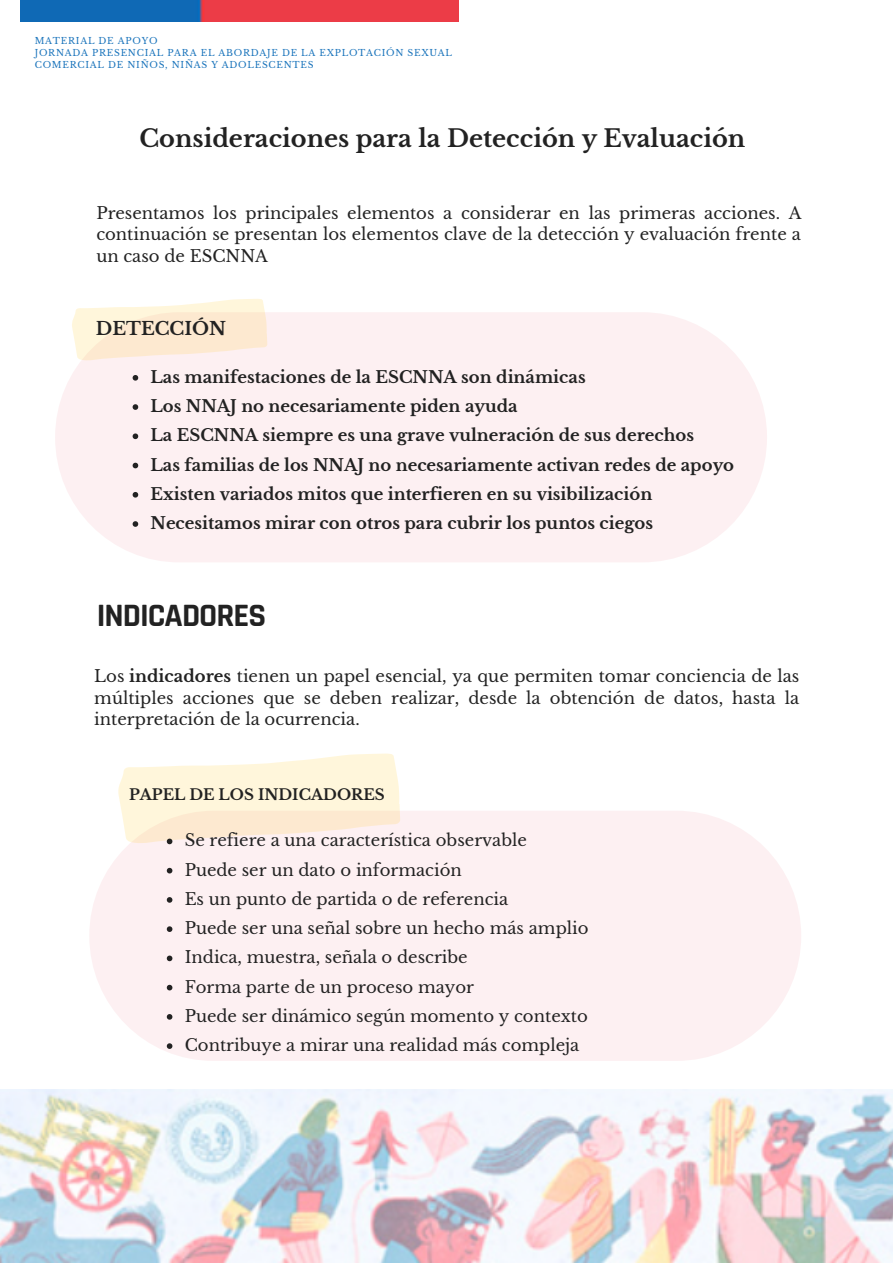
<style>
.page{position:relative;width:893px;height:1264px;background:#fff}
.page>*{position:absolute;margin:0;border:0;box-sizing:border-box;transform-origin:0 0}
.t1{font:700 33px "Rajdhani";letter-spacing:-.03em;color:#222}
.t2{font:700 24px "Libre Baskerville";color:#222}
.t3{font:700 18px "Libre Baskerville";color:#222}
.t4{font:16.5px/29.2px "Libre Baskerville";color:#222;text-align:justify}
.t5{font:700 16.5px/29.2px "Libre Baskerville";color:#222}
.t6{font:700 15px "Libre Baskerville";color:#222}
.t7{font:9px/12px "Libre Baskerville";letter-spacing:.08em;color:#1c75bc}
.s1{font-weight:700}
</style>
<div class="page">
<img style="left:0;top:1089px;width:892px;height:173px">
<img style="left:21px;top:0;width:437px;height:21px">
<div style="left:55px;top:312px;width:712px;height:250px;background:#fdf0f2"></div>
<svg style="left:72px;top:299px;width:195px;height:61px"></svg>
<svg style="left:133px;top:375px;width:5px;height:5px"></svg>
<svg style="left:133px;top:404px;width:5px;height:6px"></svg>
<svg style="left:133px;top:433px;width:5px;height:6px"></svg>
<svg style="left:133px;top:462px;width:5px;height:6px"></svg>
<svg style="left:133px;top:492px;width:5px;height:5px"></svg>
<svg style="left:133px;top:521px;width:5px;height:6px"></svg>
<svg style="left:89px;top:811px;width:712px;height:250px;fill:#fdf0f2"></svg>
<svg style="left:118px;top:753px;width:282px;height:91px"></svg>
<svg style="left:167px;top:867px;width:5px;height:6px"></svg>
<svg style="left:167px;top:897px;width:5px;height:5px"></svg>
<svg style="left:167px;top:926px;width:5px;height:6px"></svg>
<svg style="left:167px;top:955px;width:5px;height:6px"></svg>
<svg style="left:167px;top:984px;width:5px;height:6px"></svg>
<svg style="left:167px;top:1014px;width:5px;height:5px"></svg>
<svg style="left:167px;top:1043px;width:5px;height:5px"></svg>
<p class="t7" style="left:35px;top:35px;width:419px">MATERIAL DE APOYO<br>JORNADA PRESENCIAL PARA EL ABORDAJE DE LA EXPLOTACIÓN SEXUAL<br>COMERCIAL DE NIÑOS, NIÑAS Y ADOLESCENTES</p>
<h2 class="t2" style="left:139px;top:124px;width:607px">Consideraciones para la Detección y Evaluación</h2>
<p class="t4" style="left:96px;top:202px;width:706px;line-height:21.3px">Presentamos los principales elementos a considerar en las primeras acciones. A continuación se presentan los elementos clave de la detección y evaluación frente a un caso de ESCNNA</p>
<p class="t3" style="left:96px;top:317px;width:132px">DETECCIÓN</p>
<p class="t5" style="left:150px;top:362px;width:585px">Las manifestaciones de la ESCNNA son dinámicas<br>Los NNAJ no necesariamente piden ayuda<br>La ESCNNA siempre es una grave vulneración de sus derechos<br>Las familias de los NNAJ no necesariamente activan redes de apoyo Existen variados mitos que interfieren en su visibilización Necesitamos mirar con otros para cubrir los puntos ciegos</p>
<h1 class="t1" style="left:97px;top:595px;width:171px">INDICADORES</h1>
<p class="t4" style="left:94px;top:666px;width:706px;line-height:21.3px">Los <span class="s1">indicadores</span> tienen un papel esencial, ya que permiten tomar conciencia de las múltiples acciones que se deben realizar, desde la obtención de datos, hasta la interpretación de la ocurrencia.</p>
<p class="t6" style="left:129px;top:785px;width:257px">PAPEL DE LOS INDICADORES</p>
<p class="t4" style="left:185px;top:826px;width:405px;text-align:left">Se refiere a una característica observable<br>Puede ser un dato o información<br>Es un punto de partida o de referencia<br>Puede ser una señal sobre un hecho más amplio Indica, muestra, señala o describe<br>Forma parte de un proceso mayor<br>Puede ser dinámico según momento y contexto Contribuye a mirar una realidad más compleja</p>
</div>
